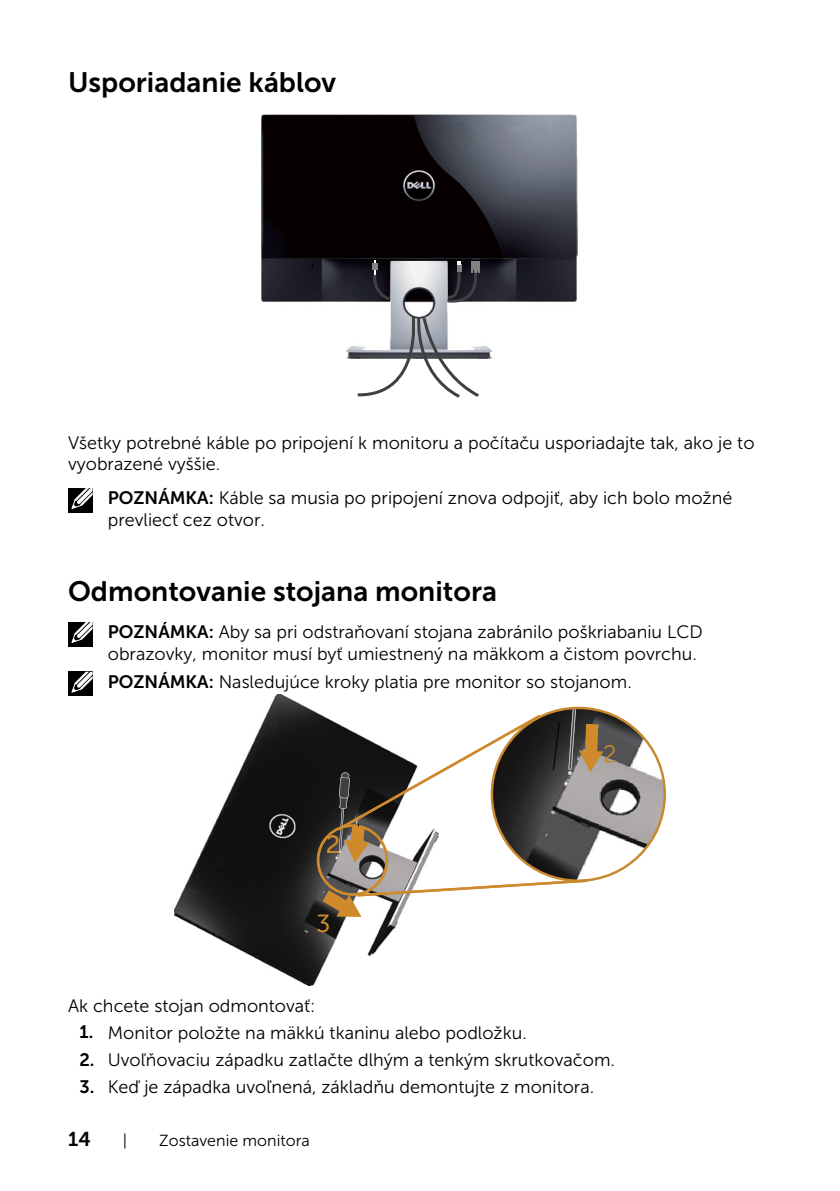
<style>
.page{position:relative;width:840px;height:1191px;background:#fff}
.page>*{position:absolute;margin:0;border:0;box-sizing:border-box;transform-origin:0 0}
.t1{font:28px "Museo Sans For Dell 700";color:#000}
.t2{font:24.6px "Museo Sans For Dell 300";color:#c7882f}
.t3{font:20px "Museo Sans For Dell 700";color:#000}
.t4{font:18px/21.6px "Museo Sans For Dell 300";color:#000}
.t5{font:16px "Museo Sans For Dell 300";color:#000}
.s1{font-family:"Museo Sans For Dell 700"}
</style>
<div class="page">
<img style="left:261px;top:115px;width:316px;height:244px">
<svg style="left:354px;top:260px;width:128px;height:138px"></svg>
<div style="left:68px;top:488px;width:24px;height:24px;background:#000"></div>
<svg style="left:71px;top:488px;width:22px;height:22px"></svg>
<div style="left:68px;top:622px;width:24px;height:24px;background:#000"></div>
<svg style="left:71px;top:622px;width:22px;height:22px"></svg>
<div style="left:68px;top:672px;width:24px;height:24px;background:#000"></div>
<svg style="left:70px;top:671px;width:23px;height:22px"></svg>
<img style="left:174px;top:694px;width:226px;height:292px">
<svg style="left:316px;top:706px;width:349px;height:210px"></svg>
<h1 class="t1" style="left:68px;top:67px;width:269px">Usporiadanie káblov</h1>
<p class="t4" style="left:68px;top:432px;width:687px">Všetky potrebné káble po pripojení k monitoru a počítaču usporiadajte tak, ako je to vyobrazené vyššie.</p>
<p class="t4" style="left:108px;top:487px;width:625px"><span class="s1">POZNÁMKA:</span> Káble sa musia po pripojení znova odpojiť, aby ich bolo možné prevliecť cez otvor.</p>
<h1 class="t1" style="left:68px;top:575px;width:430px">Odmontovanie stojana monitora</h1>
<p class="t4" style="left:108px;top:621px;width:596px"><span class="s1">POZNÁMKA:</span> Aby sa pri odstraňovaní stojana zabránilo poškriabaniu LCD obrazovky, monitor musí byť umiestnený na mäkkom a čistom povrchu.</p>
<p class="t4" style="left:108px;top:671px;width:525px"><span class="s1">POZNÁMKA:</span> Nasledujúce kroky platia pre monitor so stojanom.</p>
<h2 class="t2" style="left:326px;top:831px;width:15px">2</h2>
<h2 class="t2" style="left:316px;top:910px;width:15px">3</h2>
<p class="t4" style="left:68px;top:994px;width:249px">Ak chcete stojan odmontovať:</p>
<p class="t4" style="left:79px;top:1022px;width:448px"><span class="s1">1.</span> Monitor položte na mäkkú tkaninu alebo podložku.</p>
<p class="t4" style="left:79px;top:1049px;width:536px"><span class="s1">2.</span> Uvoľňovaciu západku zatlačte dlhým a tenkým skrutkovačom.</p>
<p class="t4" style="left:79px;top:1076px;width:516px"><span class="s1">3.</span> Keď je západka uvoľnená, základňu demontujte z monitora.</p>
<p class="t3" style="left:68px;top:1127px;width:24px">14</p>
<p class="t5" style="left:123px;top:1131px;width:6px">|</p>
<p class="t5" style="left:159px;top:1131px;width:152px">Zostavenie monitora</p>
</div>
